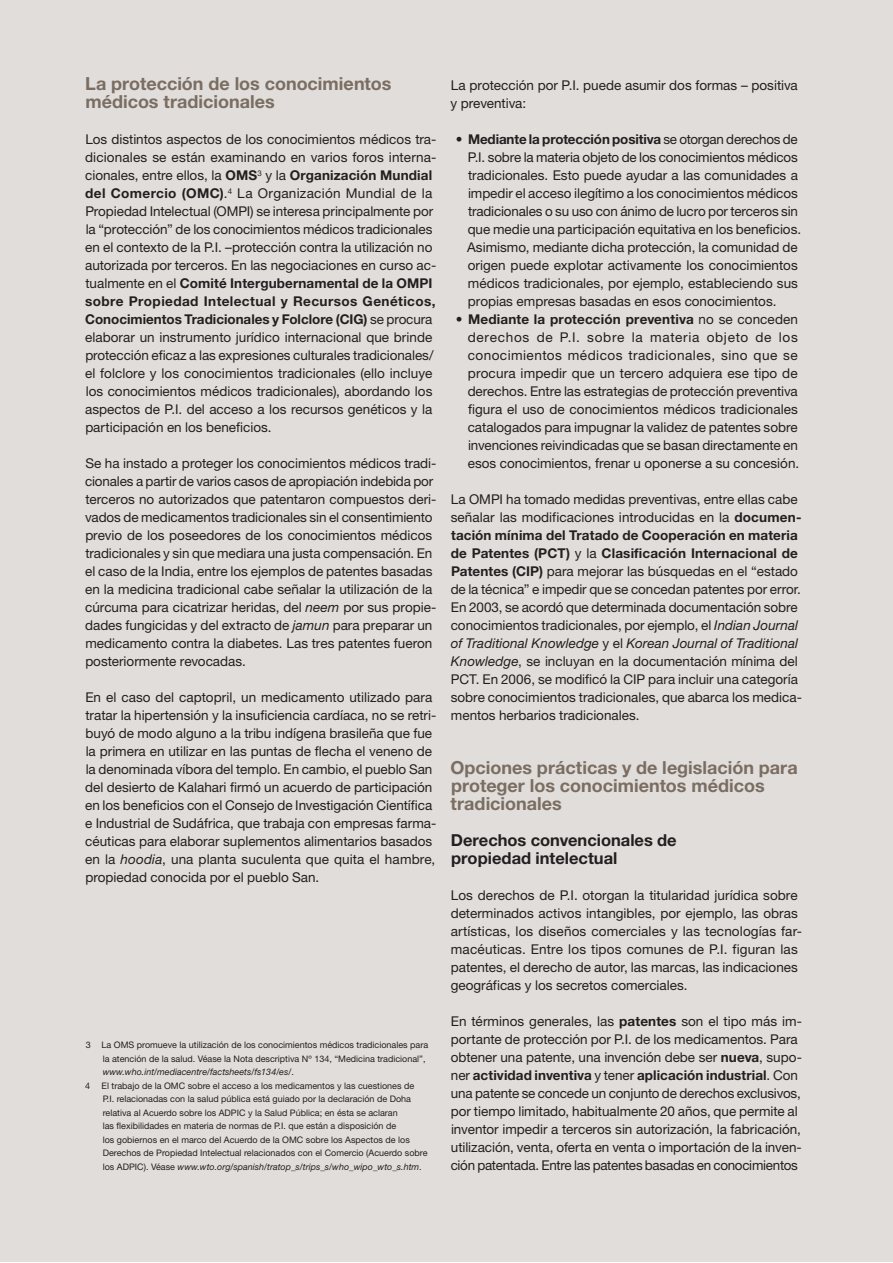
<style>
.page{position:relative;width:893px;height:1263px;background:#fff}
.page>*{position:absolute;margin:0;border:0;box-sizing:border-box;transform-origin:0 0}
.t1{font:700 18px/18px "Helvetica Neue LT Std";color:#7a6d62}
.t2{font:700 16.5px/18px "Helvetica Neue LT Std";color:#231f20}
.t3{font:13.5px/18px "Helvetica Neue LT Std";color:#231f20}
.t4{font:9px/13.5px "Helvetica Neue LT Std";color:#231f20}
.t5{font:italic 9px "Helvetica Neue LT Std";color:#231f20}
.s1{font-weight:700}
.s2{font-style:italic}
.s3{font-style:normal}
</style>
<div class="page">
<div style="left:0;top:1px;width:893px;height:1261px;background:#e1ddda"></div>
<h1 class="t1" style="left:85px;top:76px;width:308px">La protección de los conocimientos médicos tradicionales</h1>
<p class="t3" style="left:85px;top:132px;width:353px">Los distintos aspectos de los conocimientos médicos tra&shy;dicionales se están examinando en varios foros interna&shy;cionales, entre ellos, la <span class="s1">OMS</span><sup>3</sup> y la <span class="s1">Organización Mundial del Comercio (OMC)</span>.<sup>4</sup> La Organización Mundial de la Propiedad Intelectual (OMPI) se interesa principalmente por la “protección” de los conocimientos médicos tradicionales en el contexto de la P.I. –protección contra la utilización no autorizada por terceros. En las negociaciones en curso ac&shy;tualmente en el <span class="s1">Comité Intergubernamental de la OMPI sobre Propiedad Intelectual y Recursos Genéticos, Conocimientos Tradicionales y Folclore (CIG)</span> se procura elaborar un instrumento jurídico internacional que brinde protección eficaz a las expresiones culturales tradicionales/ el folclore y los conocimientos tradicionales (ello incluye los conocimientos médicos tradicionales), abordando los aspectos de P.I. del acceso a los recursos genéticos y la participación en los beneficios.</p>
<p class="t3" style="left:85px;top:455px;width:353px">Se ha instado a proteger los conocimientos médicos tradi&shy;cionales a partir de varios casos de apropiación indebida por terceros no autorizados que patentaron compuestos deri&shy;vados de medicamentos tradicionales sin el consentimiento previo de los poseedores de los conocimientos médicos tradicionales y sin que mediara una justa compensación. En el caso de la India, entre los ejemplos de patentes basadas en la medicina tradicional cabe señalar la utilización de la cúrcuma para cicatrizar heridas, del <span class="s2">neem</span> por sus propie&shy;dades fungicidas y del extracto de <span class="s2">jamun</span> para preparar un medicamento contra la diabetes. Las tres patentes fueron posteriormente revocadas.</p>
<p class="t3" style="left:85px;top:689px;width:353px">En el caso del captopril, un medicamento utilizado para tratar la hipertensión y la insuficiencia cardíaca, no se retri&shy;buyó de modo alguno a la tribu indígena brasileña que fue la primera en utilizar en las puntas de flecha el veneno de la denominada víbora del templo. En cambio, el pueblo San del desierto de Kalahari firmó un acuerdo de participación en los beneficios con el Consejo de Investigación Científica e Industrial de Sudáfrica, que trabaja con empresas farma&shy;céuticas para elaborar suplementos alimentarios basados en la <span class="s2">hoodia</span>, una planta suculenta que quita el hambre, propiedad conocida por el pueblo San.</p>
<p class="t4" style="left:86px;top:1039px;width:344px">3 La OMS promueve la utilización de los conocimientos médicos tradicionales para</p>
<p class="t4" style="left:103px;top:1053px;width:324px">la atención de la salud. Véase la Nota descriptiva Nº 134, “Medicina tradicional”,</p>
<p class="t5" style="left:103px;top:1069px;width:193px">www.who.int/mediacentre/factsheets/fs134/es/<span class="s3">.</span></p>
<p class="t4" style="left:85px;top:1080px;width:7px">4</p>
<p class="t4" style="left:102px;top:1080px;width:327px">El trabajo de la OMC sobre el acceso a los medicamentos y las cuestiones de P.I. relacionadas con la salud pública está guiado por la declaración de Doha relativa al Acuerdo sobre los ADPIC y la Salud Pública; en ésta se aclaran<br>las flexibilidades en materia de normas de P.I. que están a disposición de<br>los gobiernos en el marco del Acuerdo de la OMC sobre los Aspectos de los Derechos de Propiedad Intelectual relacionados con el Comercio (Acuerdo sobre los ADPIC). Véase <span class="s2">www.wto.org/spanish/tratop_s/trips_s/who_wipo_wto_s.htm</span>.</p>
<p class="t3" style="left:451px;top:78px;width:349px">La protección por P.I. puede asumir dos formas – positiva y preventiva:</p>
<p class="t3" style="left:467px;top:132px;width:335px;text-indent:-11px"><span class="s1">• Mediante la protección positiva</span> se otorgan derechos de P.I. sobre la materia objeto de los conocimientos médicos tradicionales. Esto puede ayudar a las comunidades a impedir el acceso ilegítimo a los conocimientos médicos tradicionales o su uso con ánimo de lucro por terceros sin que medie una participación equitativa en los beneficios.<br>Asimismo, mediante dicha protección, la comunidad de origen puede explotar activamente los conocimientos médicos tradicionales, por ejemplo, estableciendo sus propias empresas basadas en esos conocimientos.</p>
<p class="t3" style="left:468px;top:311px;width:333px;text-align:justify;text-indent:-12px"><span class="s1">• Mediante la protección preventiva</span> no se conceden derechos de P.I. sobre la materia objeto de los conocimientos médicos tradicionales, sino que se procura impedir que un tercero adquiera ese tipo de derechos. Entre las estrategias de protección preventiva figura el uso de conocimientos médicos tradicionales catalogados para impugnar la validez de patentes sobre invenciones reivindicadas que se basan directamente en esos conocimientos, frenar u oponerse a su concesión.</p>
<p class="t3" style="left:451px;top:491px;width:353px">La OMPI ha tomado medidas preventivas, entre ellas cabe señalar las modificaciones introducidas en la <span class="s1">documen&shy;tación mínima del Tratado de Cooperación en materia de Patentes (PCT)</span> y la <span class="s1">Clasificación Internacional de Patentes (CIP)</span> para mejorar las búsquedas en el “estado de la técnica” e impedir que se concedan patentes por error.<br>En 2003, se acordó que determinada documentación sobre conocimientos tradicionales, por ejemplo, el <span class="s2">Indian Journal of Traditional Knowledge</span> y el <span class="s2">Korean Journal of Traditional Knowledge</span>, se incluyan en la documentación mínima del PCT. En 2006, se modificó la CIP para incluir una categoría sobre conocimientos tradicionales, que abarca los medica&shy;mentos herbarios tradicionales.</p>
<h1 class="t1" style="left:450px;top:760px;width:349px">Opciones prácticas y de legislación para proteger los conocimientos médicos tradicionales</h1>
<p class="t2" style="left:451px;top:832px;width:227px">Derechos convencionales de propiedad intelectual</p>
<p class="t3" style="left:451px;top:887px;width:353px">Los derechos de P.I. otorgan la titularidad jurídica sobre determinados activos intangibles, por ejemplo, las obras artísticas, los diseños comerciales y las tecnologías far&shy;macéuticas. Entre los tipos comunes de P.I. figuran las patentes, el derecho de autor, las marcas, las indicaciones geográficas y los secretos comerciales.</p>
<p class="t3" style="left:451px;top:1013px;width:353px">En términos generales, las <span class="s1">patentes</span> son el tipo más im&shy;portante de protección por P.I. de los medicamentos. Para obtener una patente, una invención debe ser <span class="s1">nueva</span>, supo&shy;ner <span class="s1">actividad inventiva</span> y tener <span class="s1">aplicación industrial</span>. Con una patente se concede un conjunto de derechos exclusivos, por tiempo limitado, habitualmente 20 años, que permite al inventor impedir a terceros sin autorización, la fabricación, utilización, venta, oferta en venta o importación de la inven&shy;ción patentada. Entre las patentes basadas en conocimientos</p>
</div>
